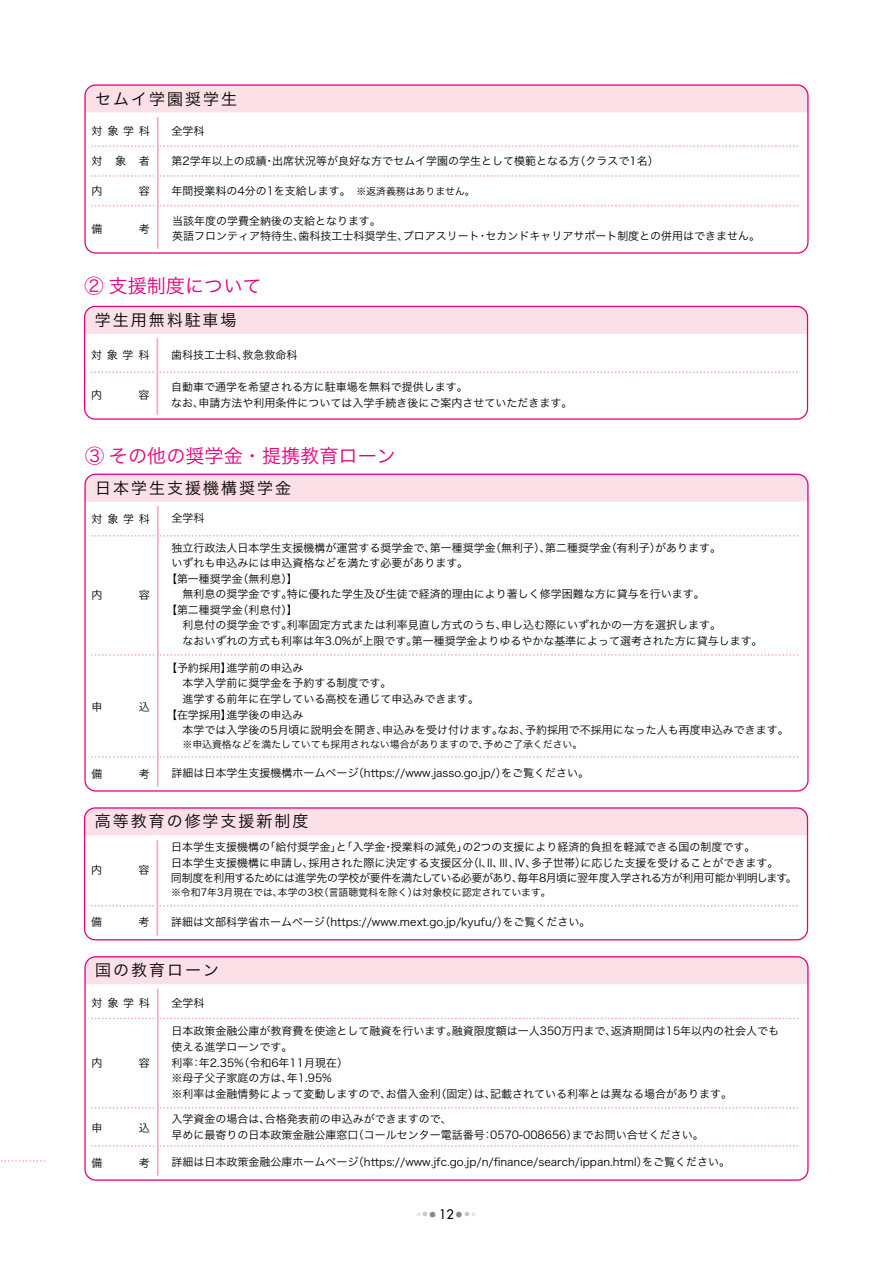
<style>
.page{position:relative;width:893px;height:1263px;background:#fff}
.page>*{position:absolute;margin:0;border:0;box-sizing:border-box;transform-origin:0 0}
.t1{font:19.2px "Hira Kaku Pro W3";color:#e3007a}
.t2{font:16.05px "Hira Kaku Pro W3";letter-spacing:.125em;color:#000}
.t3{font:12.75px "Futura";color:#000}
.t4{font:10.95px/15.5px "Hira Kaku Pro W3";color:#000}
.t5{font:10.95px "Hira Kaku Pro W3";letter-spacing:-.04em;color:#000}
.t6{font:9.9px "Hira Kaku Pro W3";color:#000}
.t7{font:700 6.45px "Ryumin Pro";color:#888}
.t8{font:700 5.25px "Ryumin Pro";color:#c9c9c9}
.t9{font:700 4.2px "Ryumin Pro";color:#e5e5e5}
.s1{font-size:9.9px}
</style>
<div class="page">
<svg style="left:86px;top:474px;width:721px;height:28px;background:#fbd9e3"></svg>
<svg style="left:92px;top:535px;width:706px;height:2px"></svg>
<svg style="left:92px;top:654px;width:706px;height:2px"></svg>
<svg style="left:92px;top:756px;width:706px;height:2px"></svg>
<hr style="left:157px;top:506px;width:2px;height:281px;background:#f6a9c3">
<div style="left:86px;top:958px;width:721px;height:26px;background:#fce0e7"></div>
<svg style="left:92px;top:1017px;width:707px;height:2px"></svg>
<svg style="left:92px;top:1107px;width:707px;height:1px"></svg>
<svg style="left:92px;top:1145px;width:706px;height:2px"></svg>
<svg style="left:1px;top:1160px;width:45px;height:2px"></svg>
<hr style="left:157px;top:989px;width:2px;height:187px;background:#f6a9c3">
<div style="left:84px;top:956px;width:725px;height:225px;border:1px solid #e3007a;border-radius:11px"></div>
<div style="left:86px;top:306px;width:721px;height:28px;background:#fce0e7"></div>
<svg style="left:91px;top:371px;width:707px;height:2px"></svg>
<hr style="left:157px;top:338px;width:1px;height:77px;background:#f6a9c3">
<div style="left:84px;top:306px;width:724px;height:114px;border:1px solid #e3007a;border-radius:11px"></div>
<div style="left:86px;top:809px;width:720px;height:26px;background:#fce0e7"></div>
<svg style="left:91px;top:905px;width:707px;height:2px"></svg>
<hr style="left:157px;top:840px;width:1px;height:95px;background:#f6a9c3">
<div style="left:84px;top:807px;width:724px;height:133px;border:1px solid #e3007a;border-radius:11px"></div>
<div style="left:86px;top:86px;width:721px;height:26px;background:#fce0e7"></div>
<svg style="left:92px;top:175px;width:706px;height:2px"></svg>
<svg style="left:92px;top:145px;width:706px;height:2px"></svg>
<svg style="left:92px;top:205px;width:707px;height:2px"></svg>
<hr style="left:157px;top:117px;width:2px;height:132px;background:#f6a9c3">
<div style="left:84px;top:84px;width:725px;height:170px;border:1px solid #e3007a;border-radius:11px"></div>
<h2 class="t2" style="left:95px;top:84px;width:143px">セムイ学園奨学生</h2>
<p class="t4" style="left:92px;top:122px;width:60px">対象学科</p>
<p class="t4" style="left:92px;top:152px;width:60px">対象者</p>
<p class="t4" style="left:92px;top:182px;width:12px">内</p>
<p class="t4" style="left:139px;top:182px;width:12px">容</p>
<p class="t4" style="left:92px;top:220px;width:12px">備</p>
<p class="t4" style="left:139px;top:220px;width:12px">考</p>
<p class="t4" style="left:171px;top:123px;width:34px">全学科</p>
<p class="t4" style="left:272px;top:152px;width:309px">出席状況等が良好な方でセムイ学園の学生として模範となる方</p>
<p class="t4" style="left:574px;top:152px;width:86px">（クラスで1名(</p>
<p class="t4" style="left:171px;top:152px;width:97px">第2学年以上の成績</p>
<p class="t4" style="left:171px;top:182px;width:305px">年間授業料の4分の1を支給します。　<span class="s1">※返済義務はありません。</span></p>
<p class="t4" style="left:172px;top:212px;width:210px">当該年度の学費全納後の支給となります。</p>
<p class="t4" style="left:264px;top:152px;width:12px">・</p>
<p class="t4" style="left:485px;top:227px;width:276px">セカンドキャリアサポート制度との併用はできません。</p>
<p class="t4" style="left:403px;top:227px;width:78px">プロアスリート</p>
<p class="t4" style="left:172px;top:227px;width:133px">英語フロンティア特待生、</p>
<p class="t4" style="left:299px;top:227px;width:111px">歯科技工士科奨学生、</p>
<p class="t4" style="left:477px;top:227px;width:12px">・</p>
<h1 class="t1" style="left:85px;top:269px;width:178px">② 支援制度について</h1>
<h2 class="t2" style="left:95px;top:306px;width:143px">学生用無料駐車場</h2>
<p class="t4" style="left:91px;top:346px;width:60px">対象学科</p>
<p class="t4" style="left:91px;top:386px;width:12px">内</p>
<p class="t4" style="left:138px;top:386px;width:12px">容</p>
<p class="t4" style="left:243px;top:346px;width:56px">救急救命科</p>
<p class="t4" style="left:171px;top:346px;width:78px">歯科技工士科、</p>
<p class="t4" style="left:199px;top:379px;width:375px;text-indent:-27px">自動車で通学を希望される方に駐車場を無料で提供します。<br>申請方法や利用条件については入学手続き後にご案内させていただきます。</p>
<p class="t4" style="left:171px;top:394px;width:34px">なお、</p>
<h1 class="t1" style="left:85px;top:439px;width:312px">③ その他の奨学金・提携教育ローン</h1>
<h2 class="t2" style="left:95px;top:473px;width:197px">日本学生支援機構奨学金</h2>
<p class="t4" style="left:92px;top:510px;width:60px">対象学科</p>
<p class="t4" style="left:171px;top:510px;width:34px">全学科</p>
<p class="t4" style="left:92px;top:587px;width:12px">内</p>
<p class="t4" style="left:139px;top:587px;width:12px">容</p>
<p class="t4" style="left:92px;top:698px;width:12px">申</p>
<p class="t4" style="left:139px;top:698px;width:12px">込</p>
<p class="t4" style="left:92px;top:766px;width:12px">備</p>
<p class="t4" style="left:139px;top:766px;width:12px">考</p>
<p class="t4" style="left:171px;top:539px;width:265px">独立行政法人日本学生支援機構が運営する奨学金で、</p>
<p class="t4" style="left:171px;top:555px;width:298px">いずれも申込みには申込資格などを満たす必要があります。</p>
<p class="t4" style="left:237px;top:570px;width:62px">（無利息【(</p>
<p class="t4" style="left:655px;top:539px;width:67px">があります。</p>
<p class="t4" style="left:490px;top:539px;width:62px">（無利子）、</p>
<p class="t4" style="left:606px;top:539px;width:56px">（有利子）</p>
<p class="t4" style="left:430px;top:539px;width:67px">第一種奨学金</p>
<p class="t4" style="left:545px;top:539px;width:67px">第二種奨学金</p>
<p class="t4" style="left:166px;top:570px;width:78px">【第一種奨学金</p>
<p class="t4" style="left:287px;top:586px;width:419px">特に優れた学生及び生徒で経済的理由により著しく修学困難な方に貸与を行います。</p>
<p class="t4" style="left:237px;top:586px;width:62px;text-indent:-66px">　無利息の奨学金です。（利息付【(</p>
<p class="t4" style="left:166px;top:601px;width:78px">【第二種奨学金</p>
<p class="t4" style="left:501px;top:617px;width:221px">申し込む際にいずれかの一方を選択します。</p>
<p class="t4" style="left:171px;top:617px;width:122px">　利息付の奨学金です。</p>
<p class="t4" style="left:287px;top:617px;width:221px">利率固定方式または利率見直し方式のうち、</p>
<p class="t4" style="left:182px;top:632px;width:236px">なおいずれの方式も利率は年3.0%が上限です。</p>
<p class="t4" style="left:226px;top:659px;width:78px">進学前の申込み</p>
<p class="t4" style="left:412px;top:632px;width:352px">第一種奨学金よりゆるやかな基準によって選考された方に貸与します。</p>
<p class="t4" style="left:166px;top:659px;width:67px">【予約採用】</p>
<p class="t4" style="left:171px;top:675px;width:221px">　本学入学前に奨学金を予約する制度です。</p>
<p class="t4" style="left:171px;top:690px;width:309px">　進学する前年に在学している高校を通じて申込みできます。</p>
<p class="t4" style="left:226px;top:706px;width:78px">進学後の申込み</p>
<p class="t4" style="left:166px;top:706px;width:67px">【在学採用】</p>
<p class="t4" style="left:525px;top:721px;width:265px">予約採用で不採用になった人も再度申込みできます。</p>
<p class="t4" style="left:171px;top:721px;width:218px">　本学では入学後の5月頃に説明会を開き、</p>
<p class="t4" style="left:382px;top:721px;width:122px">申込みを受け付けます。</p>
<p class="t4" style="left:497px;top:721px;width:34px">なお、</p>
<p class="t6" style="left:182px;top:736px;width:307px">※申込資格などを満たしていても採用されない場合がありますので、</p>
<p class="t6" style="left:484px;top:736px;width:100px">予めご了承ください。</p>
<p class="t4" style="left:171px;top:765px;width:188px">詳細は日本学生支援機構ホームページ</p>
<p class="t4" style="left:501px;top:765px;width:89px">をご覧ください。</p>
<p class="t4" style="left:353px;top:765px;width:155px">（https://www.jasso. g o j p. ）/</p>
<h2 class="t2" style="left:95px;top:807px;width:215px">高等教育の修学支援新制度</h2>
<p class="t4" style="left:91px;top:862px;width:12px">内</p>
<p class="t4" style="left:138px;top:862px;width:12px">容</p>
<p class="t4" style="left:391px;top:839px;width:366px">授業料の減免の」 2つの支援により経済的負担を軽減できる国の制度です。</p>
<p class="t4" style="left:264px;top:839px;width:122px">「給付奨学金 「と」 入学金</p>
<p class="t4" style="left:171px;top:839px;width:100px">日本学生支援機構の</p>
<p class="t4" style="left:383px;top:839px;width:12px">・</p>
<p class="t4" style="left:580px;top:854px;width:199px">に応じた支援を受けることができます。</p>
<p class="t4" style="left:531px;top:854px;width:56px">多子世帯）</p>
<p class="t4" style="left:308px;top:854px;width:166px">採用された際に決定する支援区分</p>
<p class="t4" style="left:171px;top:854px;width:144px">日本学生支援機構に申請し、</p>
<p class="t4" style="left:468px;top:854px;width:26px">（、I</p>
<p class="t4" style="left:487px;top:854px;width:51px">Ⅲ、I I Ⅳ、、</p>
<p class="t5" style="left:171px;top:868px;width:618px">同制度を利用するためには進学先の学校が要件を満たしている必要があり毎年8月頃に翌年度入学される方が利用可能か判明します</p>
<p class="t4" style="left:512px;top:870px;width:12px">、</p>
<p class="t6" style="left:413px;top:884px;width:140px">は対象校に認定されています。</p>
<p class="t4" style="left:786px;top:870px;width:12px">。</p>
<p class="t6" style="left:171px;top:884px;width:113px">※令和7年3月現在では、</p>
<p class="t6" style="left:278px;top:884px;width:141px">本学の3 （校言語聴覚科を除く）</p>
<p class="t4" style="left:91px;top:914px;width:12px">備</p>
<p class="t4" style="left:138px;top:914px;width:12px">考</p>
<p class="t4" style="left:171px;top:913px;width:155px">詳細は文部科学省ホームページ</p>
<p class="t4" style="left:503px;top:913px;width:89px">をご覧ください。</p>
<p class="t4" style="left:319px;top:913px;width:190px">（https://www.mext.go j p. /kyufu ）/</p>
<h2 class="t2" style="left:95px;top:956px;width:125px">国の教育ローン</h2>
<p class="t4" style="left:92px;top:995px;width:60px">対象学科</p>
<p class="t4" style="left:171px;top:994px;width:34px">全学科</p>
<p class="t4" style="left:92px;top:1055px;width:12px">内</p>
<p class="t4" style="left:139px;top:1055px;width:12px">容</p>
<p class="t4" style="left:92px;top:1119px;width:12px">申</p>
<p class="t4" style="left:139px;top:1119px;width:12px">込</p>
<p class="t4" style="left:92px;top:1154px;width:12px">備</p>
<p class="t4" style="left:139px;top:1154px;width:12px">考</p>
<p class="t4" style="left:171px;top:1023px;width:287px">日本政策金融公庫が教育費を使途として融資を行います。</p>
<p class="t4" style="left:171px;top:1038px;width:122px">使える進学ローンです。</p>
<p class="t4" style="left:238px;top:1054px;width:111px">（令和6年11月現在(</p>
<p class="t4" style="left:611px;top:1023px;width:170px">返済期間は15年以内の社会人でも</p>
<p class="t4" style="left:452px;top:1023px;width:166px">融資限度額は一人350万円まで、</p>
<p class="t4" style="left:199px;top:1054px;width:46px">年2.35%</p>
<p class="t4" style="left:171px;top:1054px;width:162px">利率<br>※母子父子家庭の方は年、 1.95%</p>
<p class="t4" style="left:191px;top:1054px;width:12px">：</p>
<p class="t4" style="left:490px;top:1085px;width:243px">記載されている利率とは異なる場合があります。</p>
<p class="t4" style="left:386px;top:1085px;width:56px">お借入金利</p>
<p class="t4" style="left:171px;top:1085px;width:221px">※利率は金融情勢によって変動しますので、</p>
<p class="t4" style="left:265px;top:1110px;width:188px">合格発表前の申込みができますので、</p>
<p class="t4" style="left:435px;top:1085px;width:62px">（固定は）、</p>
<p class="t4" style="left:171px;top:1110px;width:100px">入学資金の場合は、</p>
<p class="t4" style="left:171px;top:1126px;width:188px">早めに最寄りの日本政策金融公庫窓口</p>
<p class="t4" style="left:572px;top:1126px;width:133px">までお問い合せください。</p>
<p class="t4" style="left:353px;top:1126px;width:133px">（コールセンター電話番号</p>
<p class="t4" style="left:482px;top:1126px;width:97px">：0570-008656）</p>
<p class="t4" style="left:171px;top:1153px;width:188px">詳細は日本政策金融公庫ホームページ</p>
<p class="t4" style="left:642px;top:1153px;width:89px">をご覧ください。</p>
<p class="t4" style="left:353px;top:1153px;width:296px">（https://www.jfc.go j p. n/ /finance/search/ippan.html）</p>
<p class="t3" style="left:439px;top:1206px;width:16px">12</p>
<p class="t7" style="left:429px;top:1209px;width:8px">●</p>
<p class="t7" style="left:456px;top:1209px;width:8px">●</p>
<p class="t8" style="left:422px;top:1210px;width:7px">●</p>
<p class="t8" style="left:464px;top:1210px;width:7px">●</p>
<p class="t9" style="left:417px;top:1211px;width:6px">●</p>
<p class="t9" style="left:472px;top:1211px;width:6px">●</p>
</div>
